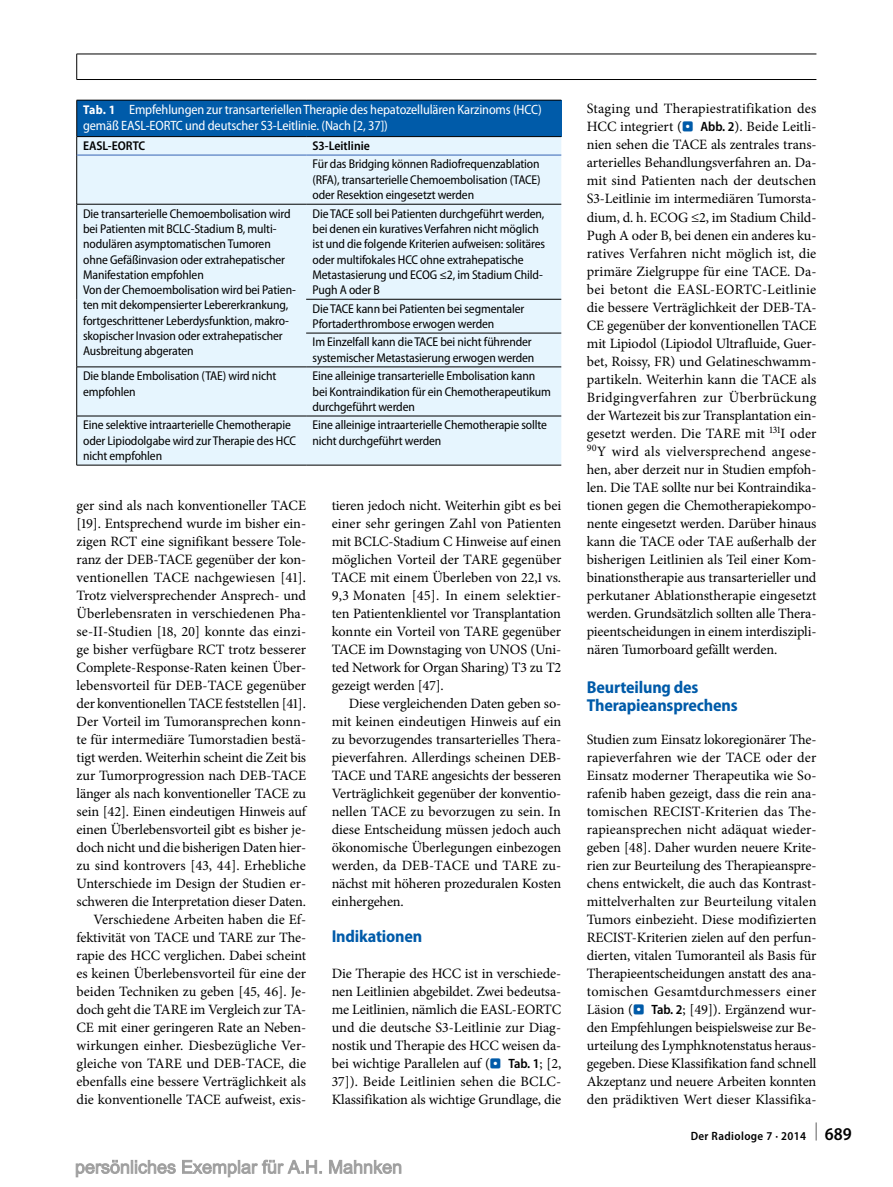
<style>
.page{position:relative;width:893px;height:1187px;background:#fff}
.page>*{position:absolute;margin:0;border:0;box-sizing:border-box;transform-origin:0 0}
.t1{font:700 semi-condensed 17.25px/18px "Myriad Pro";letter-spacing:-.01em;color:#005ba9}
.t2{font:14.25px/18px "Minion Pro";letter-spacing:-.005em;color:#000;text-align:justify}
.t3{font:semi-condensed 13.5px/16.5px "Myriad Pro";letter-spacing:-.01em;color:#fff}
.t4{font:semi-condensed 12.75px/15.3px "Myriad Pro";letter-spacing:-.01em;color:#000}
.t5{font:600 semi-condensed 12.75px "Myriad Pro";color:#000}
.t6{font:600 semi-condensed 12px "Myriad Pro";letter-spacing:.03em;color:#000}
.s1{font-weight:700;font-size:12.75px}
.s2{font-family:"S Buttons";font-size:13.5px;color:#005ba9}
.s3{font-family:"Myriad Pro";font-weight:600;font-stretch:semi-condensed;font-size:13.5px}
.s4{font-size:18px}
</style>
<div class="page">
<div style="left:77px;top:100px;width:484px;height:37px;background:#005ba9"></div>
<div style="left:77px;top:137px;width:484px;height:328px;background:#e6f5fe"></div>
<hr style="left:76px;top:100px;width:1px;height:36px;background:#000">
<hr style="left:77px;top:100px;width:229px;height:1px;background:#000">
<hr style="left:306px;top:100px;width:255px;height:1px;background:#000">
<hr style="left:76px;top:155px;width:1px;height:49px;background:#000">
<hr style="left:76px;top:204px;width:1px;height:95px;background:#000">
<hr style="left:76px;top:299px;width:1px;height:34px;background:#000">
<hr style="left:76px;top:333px;width:1px;height:33px;background:#000">
<hr style="left:77px;top:204px;width:229px;height:1px;background:#000">
<hr style="left:306px;top:204px;width:255px;height:1px;background:#000">
<hr style="left:306px;top:299px;width:255px;height:1px;background:#000">
<hr style="left:306px;top:333px;width:255px;height:1px;background:#000">
<hr style="left:76px;top:367px;width:1px;height:49px;background:#000">
<hr style="left:77px;top:366px;width:229px;height:1px;background:#000">
<svg style="left:76px;top:137px;width:1px;height:18px"></svg>
<hr style="left:77px;top:136px;width:229px;height:1px;background:#000">
<hr style="left:306px;top:366px;width:255px;height:1px;background:#000">
<hr style="left:76px;top:416px;width:1px;height:49px;background:#000">
<hr style="left:77px;top:416px;width:229px;height:1px;background:#000">
<hr style="left:306px;top:416px;width:255px;height:1px;background:#000">
<hr style="left:306px;top:136px;width:255px;height:1px;background:#000">
<hr style="left:77px;top:154px;width:229px;height:2px;background:#7194cd">
<hr style="left:306px;top:154px;width:255px;height:2px;background:#7194cd">
<hr style="left:77px;top:465px;width:229px;height:1px;background:#000">
<hr style="left:306px;top:465px;width:255px;height:1px;background:#000">
<hr style="left:77px;top:79px;width:739px;height:1px;background:#000">
<svg style="left:76px;top:54px;width:1px;height:25px"></svg>
<hr style="left:77px;top:54px;width:739px;height:1px;background:#000">
<svg style="left:75px;top:1159px;width:327px;height:18px"></svg>
<p class="t3" style="left:83px;top:101px;width:460px"><span class="s1">Tab. 1</span> Empfehlungen zur transarteriellenTherapie des hepatozellulären Karzinoms (HCC) gemäß EASL-EORTC und deutscher S3-Leitlinie. (Nach [2, 37])</p>
<p class="t5" style="left:83px;top:139px;width:64px">EASL-EORTC</p>
<p class="t5" style="left:313px;top:139px;width:59px">S3-Leitlinie</p>
<p class="t4" style="left:313px;top:157px;width:230px;text-align:justify">Für das Bridging können Radiofrequenzablation (RFA), transarterielle Chemoembolisation (TACE) oder Resektion eingesetzt werden</p>
<p class="t4" style="left:83px;top:206px;width:214px">Die transarterielle Chemoembolisation wird bei Patienten mit BCLC-Stadium B, multi&shy;nodulären asymptomatischenTumoren ohne Gefäßinvasion oder extrahepatischer Manifestation empfohlen<br>Von der Chemoembolisation wird bei Patien&shy;ten mit dekompensierter Lebererkrankung, fortgeschrittener Leberdysfunktion, makro&shy;skopischer Invasion oder extrahepatischer Ausbreitung abgeraten</p>
<p class="t4" style="left:313px;top:206px;width:234px">Die TACE soll bei Patienten durchgeführt werden, bei denen ein kuratives Verfahren nicht möglich ist und die folgende Kriterien aufweisen: solitäres oder multifokales HCC ohne extrahepatische Metastasierung und ECOG ≤2, im Stadium Child-Pugh A oder B</p>
<p class="t4" style="left:313px;top:301px;width:213px">Die TACE kann bei Patienten bei segmentaler<br>Pfortaderthrombose erwogen werden</p>
<p class="t4" style="left:313px;top:335px;width:223px">Im Einzelfall kann die TACE bei nicht führender systemischer Metastasierung erwogen werden</p>
<p class="t4" style="left:83px;top:368px;width:195px">Die blande Embolisation (TAE) wird nicht empfohlen</p>
<p class="t4" style="left:313px;top:368px;width:240px">Eine alleinige transarterielle Embolisation kann bei Kontraindikation für ein Chemotherapeutikum durchgeführt werden</p>
<p class="t4" style="left:83px;top:418px;width:215px">Eine selektive intraarterielle Chemotherapie oder Lipiodolgabe wird zur Therapie des HCC nicht empfohlen</p>
<p class="t4" style="left:313px;top:418px;width:236px">Eine alleinige intraarterielle Chemotherapie sollte nicht durchgeführt werden</p>
<p class="t2" style="left:77px;top:496px;width:231px;text-align:right">ger sind als nach konventioneller TACE [19]. Entsprechend wurde im bisher ein&shy;zigen RCT eine signifikant bessere Tole&shy;ranz der DEB-TACE gegenüber der kon&shy;ventionellen TACE nachgewiesen [41].<br>Trotz vielversprechender Ansprech- und Überlebensraten in verschiedenen Pha&shy;se-II-Studien [18, 20] konnte das einzi&shy;ge bisher verfügbare RCT trotz besserer Complete-Response-Raten keinen Über&shy;lebensvorteil für DEB-TACE gegenüber der konventionellen TACE feststellen [41].<br>Der Vorteil im Tumoransprechen konn&shy;te für intermediäre Tumorstadien bestä&shy;tigt werden. Weiterhin scheint die Zeit bis zur Tumorprogression nach DEB-TACE länger als nach konventioneller TACE zu sein [42]. Einen eindeutigen Hinweis auf einen Überlebensvorteil gibt es bisher je&shy;doch nicht und die bisherigen Daten hier&shy;zu sind kontrovers [43, 44]. Erhebliche Unterschiede im Design der Studien er&shy;schweren die Interpretation dieser Daten.<br>Verschiedene Arbeiten haben die Ef&shy;fektivität von TACE und TARE zur The&shy;rapie des HCC verglichen. Dabei scheint es keinen Überlebensvorteil für eine der beiden Techniken zu geben [45, 46]. Je&shy;doch geht die TARE im Vergleich zur TA-CE mit einer geringeren Rate an Neben&shy;wirkungen einher. Diesbezügliche Ver&shy;gleiche von TARE und DEB-TACE, die ebenfalls eine bessere Verträglichkeit als die konventionelle TACE aufweist, exis-</p>
<p class="t2" style="left:332px;top:496px;width:231px">tieren jedoch nicht. Weiterhin gibt es bei einer sehr geringen Zahl von Patienten mit BCLC-Stadium C Hinweise auf einen möglichen Vorteil der TARE gegenüber TACE mit einem Überleben von 22,1 vs.<br>9,3 Monaten [45]. In einem selektier&shy;ten Patientenklientel vor Transplantation konnte ein Vorteil von TARE gegenüber TACE im Downstaging von UNOS (Uni&shy;ted Network for Organ Sharing) T3 zu T2 gezeigt werden [47].</p>
<p class="t2" style="left:332px;top:694px;width:231px;text-indent:17px">Diese vergleichenden Daten geben so&shy;mit keinen eindeutigen Hinweis auf ein zu bevorzugendes transarterielles Thera&shy;pieverfahren. Allerdings scheinen DEB-TACE und TARE angesichts der besseren Verträglichkeit gegenüber der konventio&shy;nellen TACE zu bevorzugen zu sein. In diese Entscheidung müssen jedoch auch ökonomische Überlegungen einbezogen werden, da DEB-TACE und TARE zu&shy;nächst mit höheren prozeduralen Kosten einhergehen.</p>
<p class="t1" style="left:332px;top:927px;width:92px">Indikationen</p>
<p class="t2" style="left:332px;top:964px;width:231px">Die Therapie des HCC ist in verschiede&shy;nen Leitlinien abgebildet. Zwei bedeutsa&shy;me Leitlinien, nämlich die EASL-EORTC und die deutsche S3-Leitlinie zur Diag&shy;nostik und Therapie des HCC weisen da&shy;bei wichtige Parallelen auf (<span class="s2">.</span> <span class="s3">Tab. 1</span>; [2, 37]). Beide Leitlinien sehen die BCLC-Klassifikation als wichtige Grundlage, die</p>
<p class="t2" style="left:587px;top:100px;width:231px">Staging und Therapiestratifikation des HCC integriert (<span class="s2">.</span> <span class="s3">Abb. 2</span>). Beide Leitli&shy;nien sehen die TACE als zentrales trans&shy;arterielles Behandlungsverfahren an. Da&shy;mit sind Patienten nach der deutschen S3-Leitlinie im intermediären Tumorsta&shy;dium, d. h. ECOG ≤2, im Stadium Child-Pugh A oder B, bei denen ein anderes ku&shy;ratives Verfahren nicht möglich ist, die primäre Zielgruppe für eine TACE. Da&shy;bei betont die EASL-EORTC-Leitlinie die bessere Verträglichkeit der DEB-TA-CE gegenüber der konventionellen TACE mit Lipiodol (Lipiodol Ultrafluide, Guer&shy;bet, Roissy, FR) und Gelatineschwamm&shy;partikeln. Weiterhin kann die TACE als Bridgingverfahren zur Überbrückung der Wartezeit bis zur Transplantation ein&shy;gesetzt werden. Die TARE mit <sup>131</sup>I oder <sup>90</sup>Y wird als vielversprechend angese&shy;hen, aber derzeit nur in Studien empfoh&shy;len. Die TAE sollte nur bei Kontraindika&shy;tionen gegen die Chemotherapiekompo&shy;nente eingesetzt werden. Darüber hinaus kann die TACE oder TAE außerhalb der bisherigen Leitlinien als Teil einer Kom&shy;binationstherapie aus transarterieller und perkutaner Ablationstherapie eingesetzt werden. Grundsätzlich sollten alle Thera&shy;pieentscheidungen in einem interdiszipli&shy;nären Tumorboard gefällt werden.</p>
<p class="t1" style="left:587px;top:678px;width:152px">Beurteilung des<br>Therapieansprechens</p>
<p class="t2" style="left:587px;top:730px;width:231px">Studien zum Einsatz lokoregionärer The&shy;rapieverfahren wie der TACE oder der Einsatz moderner Therapeutika wie So&shy;rafenib haben gezeigt, dass die rein ana&shy;tomischen RECIST-Kriterien das The&shy;rapieansprechen nicht adäquat wieder&shy;geben [48]. Daher wurden neuere Krite&shy;rien zur Beurteilung des Therapieanspre&shy;chens entwickelt, die auch das Kontrast&shy;mittelverhalten zur Beurteilung vitalen Tumors einbezieht. Diese modifizierten RECIST-Kriterien zielen auf den perfun&shy;dierten, vitalen Tumoranteil als Basis für Therapieentscheidungen anstatt des ana&shy;tomischen Gesamtdurchmessers einer Läsion (<span class="s2">.</span> <span class="s3">Tab. 2</span>; [49]). Ergänzend wur&shy;den Empfehlungen beispielsweise zur Be&shy;urteilung des Lymphknotenstatus heraus&shy;gegeben. Diese Klassifikation fand schnell Akzeptanz und neuere Arbeiten konnten den prädiktiven Wert dieser Klassifika-</p>
<p class="t6" style="left:691px;top:1129px;width:163px">Der Radiologe 7 · 2014 <sup>|</sup> <span class="s4">689</span></p>
</div>
